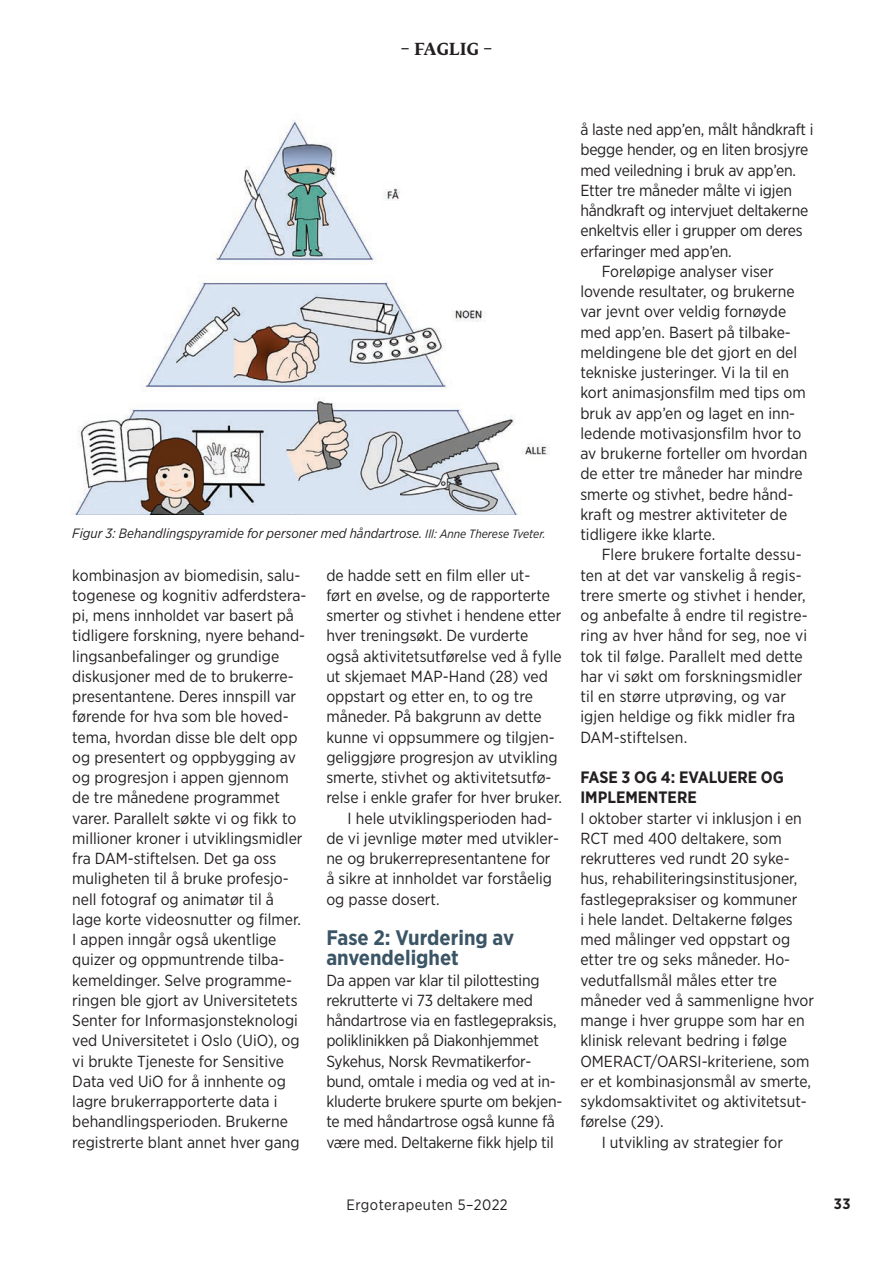
<style>
.page{position:relative;width:893px;height:1263px;background:#fff}
.page>*{position:absolute;margin:0;border:0;box-sizing:border-box;transform-origin:0 0}
.t1{font:700 21px/20.2px "Gotham Narrow";color:#3b5566}
.t2{font:700 16.5px/20.2px "Gotham Narrow";color:#231f20}
.t3{font:700 16.5px "Fedra Serif B Std";letter-spacing:.015em;color:#231f20}
.t4{font:16.05px/20.2px "Gotham Narrow";color:#231f20}
.t5{font:15px "Gotham Narrow";letter-spacing:.03em;color:#231f20}
.t6{font:700 15px "Gotham Narrow";color:#231f20}
.t7{font:italic 13.5px "Gotham Narrow";color:#231f20}
.s1{font-size:12px}
</style>
<div class="page">
<img style="left:71px;top:119px;width:478px;height:395px">
<p class="t3" style="left:400px;top:38px;width:93px">– FAGLIG –</p>
<p class="t7" style="left:72px;top:525px;width:475px">Figur 3: Behandlingspyramide for personer med håndartrose. <span class="s1">Ill: Anne Therese Tveter.</span></p>
<p class="t4" style="left:72px;top:564px;width:236px">kombinasjon av biomedisin, salu&shy;togenese og kognitiv adferdstera&shy;pi, mens innholdet var basert på tidligere forskning, nyere behand&shy;lingsanbefalinger og grundige diskusjoner med de to brukerre&shy;presentantene. Deres innspill var førende for hva som ble hoved&shy;tema, hvordan disse ble delt opp og presentert og oppbygging av og progresjon i appen gjennom de tre månedene programmet varer. Parallelt søkte vi og fikk to millioner kroner i utviklingsmidler fra DAM-stiftelsen. Det ga oss muligheten til å bruke profesjo&shy;nell fotograf og animatør til å lage korte videosnutter og filmer.<br>I appen inngår også ukentlige quizer og oppmuntrende tilba&shy;kemeldinger. Selve programme&shy;ringen ble gjort av Universitetets<br>Senter for Informasjonsteknologi ved Universitetet i Oslo (UiO), og vi brukte Tjeneste for Sensitive<br>Data ved UiO for å innhente og lagre brukerrapporterte data i behandlingsperioden. Brukerne registrerte blant annet hver gang</p>
<p class="t4" style="left:326px;top:564px;width:206px">de hadde sett en film eller ut-</p>
<p class="t4" style="left:326px;top:585px;width:225px">ført en øvelse, og de rapporterte</p>
<p class="t4" style="left:326px;top:605px;width:237px">smerter og stivhet i hendene etter</p>
<p class="t4" style="left:326px;top:625px;width:203px">hver treningsøkt. De vurderte</p>
<p class="t4" style="left:326px;top:645px;width:237px">også aktivitetsutførelse ved å fylle</p>
<p class="t4" style="left:326px;top:666px;width:223px">ut skjemaet MAP-Hand (28) ved</p>
<p class="t4" style="left:326px;top:686px;width:208px">oppstart og etter en, to og tre</p>
<p class="t4" style="left:326px;top:706px;width:217px">måneder. På bakgrunn av dette</p>
<p class="t4" style="left:326px;top:726px;width:230px">kunne vi oppsummere og tilgjen-</p>
<p class="t4" style="left:326px;top:747px;width:233px">geliggjøre progresjon av utvikling</p>
<p class="t4" style="left:326px;top:767px;width:227px">smerte, stivhet og aktivitetsutfø-</p>
<p class="t4" style="left:326px;top:787px;width:237px">relse i enkle grafer for hver bruker.</p>
<p class="t4" style="left:348px;top:807px;width:206px">I hele utviklingsperioden had-</p>
<p class="t4" style="left:326px;top:828px;width:234px">de vi jevnlige møter med utvikler-</p>
<p class="t4" style="left:326px;top:848px;width:226px">ne og brukerrepresentantene for</p>
<p class="t4" style="left:326px;top:868px;width:227px">å sikre at innholdet var forståelig</p>
<p class="t4" style="left:326px;top:888px;width:115px">og passe dosert.</p>
<h1 class="t1" style="left:326px;top:927px;width:189px">Fase 2: Vurdering av anvendelighet</h1>
<p class="t4" style="left:326px;top:969px;width:238px">Da appen var klar til pilottesting rekrutterte vi 73 deltakere med håndartrose via en fastlegepraksis, poliklinikken på Diakonhjemmet Sykehus, Norsk Revmatikerfor&shy;bund, omtale i media og ved at in&shy;kluderte brukere spurte om bekjen&shy;te med håndartrose også kunne få være med. Deltakerne fikk hjelp til</p>
<p class="t4" style="left:580px;top:119px;width:235px">å laste ned app’en, målt håndkraft i</p>
<p class="t4" style="left:580px;top:139px;width:229px">begge hender, og en liten brosjyre</p>
<p class="t4" style="left:580px;top:159px;width:217px">med veiledning i bruk av app’en.</p>
<p class="t4" style="left:580px;top:180px;width:213px">Etter tre måneder målte vi igjen</p>
<p class="t4" style="left:580px;top:200px;width:229px">håndkraft og intervjuet deltakerne</p>
<p class="t4" style="left:580px;top:220px;width:224px">enkeltvis eller i grupper om deres</p>
<p class="t4" style="left:580px;top:240px;width:153px">erfaringer med app’en.</p>
<p class="t4" style="left:602px;top:261px;width:174px">Foreløpige analyser viser</p>
<p class="t4" style="left:580px;top:281px;width:216px">lovende resultater, og brukerne</p>
<p class="t4" style="left:580px;top:301px;width:207px">var jevnt over veldig fornøyde</p>
<p class="t4" style="left:580px;top:321px;width:212px">med app’en. Basert på tilbake-</p>
<p class="t4" style="left:580px;top:342px;width:218px">meldingene ble det gjort en del</p>
<p class="t4" style="left:580px;top:362px;width:210px">tekniske justeringer. Vi la til en</p>
<p class="t4" style="left:580px;top:382px;width:227px">kort animasjonsfilm med tips om</p>
<p class="t4" style="left:580px;top:402px;width:216px">bruk av app’en og laget en inn-</p>
<p class="t4" style="left:580px;top:423px;width:223px">ledende motivasjonsfilm hvor to</p>
<p class="t4" style="left:580px;top:443px;width:229px">av brukerne forteller om hvordan</p>
<p class="t4" style="left:580px;top:463px;width:224px">de etter tre måneder har mindre</p>
<p class="t4" style="left:580px;top:483px;width:214px">smerte og stivhet, bedre hånd-</p>
<p class="t4" style="left:580px;top:504px;width:208px">kraft og mestrer aktiviteter de</p>
<p class="t4" style="left:580px;top:524px;width:136px">tidligere ikke klarte.</p>
<p class="t4" style="left:602px;top:544px;width:201px">Flere brukere fortalte dessu-</p>
<p class="t4" style="left:580px;top:564px;width:223px">ten at det var vanskelig å regis-</p>
<p class="t4" style="left:580px;top:585px;width:227px">trere smerte og stivhet i hender,</p>
<p class="t4" style="left:580px;top:605px;width:229px">og anbefalte å endre til registre-</p>
<p class="t4" style="left:580px;top:625px;width:228px">ring av hver hånd for seg, noe vi</p>
<p class="t4" style="left:580px;top:645px;width:224px">tok til følge. Parallelt med dette</p>
<p class="t4" style="left:580px;top:666px;width:224px">har vi søkt om forskningsmidler</p>
<p class="t4" style="left:580px;top:686px;width:207px">til en større utprøving, og var</p>
<p class="t4" style="left:580px;top:706px;width:216px">igjen heldige og fikk midler fra</p>
<p class="t4" style="left:580px;top:726px;width:108px">DAM-stiftelsen.</p>
<p class="t2" style="left:580px;top:767px;width:205px">FASE 3 OG 4: EVALUERE OG<br>IMPLEMENTERE</p>
<p class="t4" style="left:580px;top:807px;width:223px">I oktober starter vi inklusjon i en</p>
<p class="t4" style="left:580px;top:828px;width:203px">RCT med 400 deltakere, som</p>
<p class="t4" style="left:580px;top:848px;width:211px">rekrutteres ved rundt 20 syke-</p>
<p class="t4" style="left:580px;top:868px;width:218px">hus, rehabiliteringsinstitusjoner,</p>
<p class="t4" style="left:580px;top:888px;width:218px">fastlegepraksiser og kommuner</p>
<p class="t4" style="left:580px;top:909px;width:214px">i hele landet. Deltakerne følges</p>
<p class="t4" style="left:580px;top:929px;width:211px">med målinger ved oppstart og</p>
<p class="t4" style="left:580px;top:949px;width:211px">etter tre og seks måneder. Ho-</p>
<p class="t4" style="left:580px;top:969px;width:198px">vedutfallsmål måles etter tre</p>
<p class="t4" style="left:580px;top:990px;width:235px">måneder ved å sammenligne hvor</p>
<p class="t4" style="left:580px;top:1010px;width:226px">mange i hver gruppe som har en</p>
<p class="t4" style="left:580px;top:1030px;width:208px">klinisk relevant bedring i følge</p>
<p class="t4" style="left:580px;top:1050px;width:231px">OMERACT/OARSI-kriteriene, som</p>
<p class="t4" style="left:580px;top:1071px;width:232px">er et kombinasjonsmål av smerte,</p>
<p class="t4" style="left:580px;top:1091px;width:228px">sykdomsaktivitet og aktivitetsut-</p>
<p class="t4" style="left:580px;top:1111px;width:85px">førelse (29).</p>
<p class="t4" style="left:602px;top:1131px;width:183px">I utvikling av strategier for</p>
<p class="t5" style="left:347px;top:1196px;width:163px">Ergoterapeuten 5–2022</p>
<p class="t6" style="left:834px;top:1194px;width:18px">33</p>
</div>
